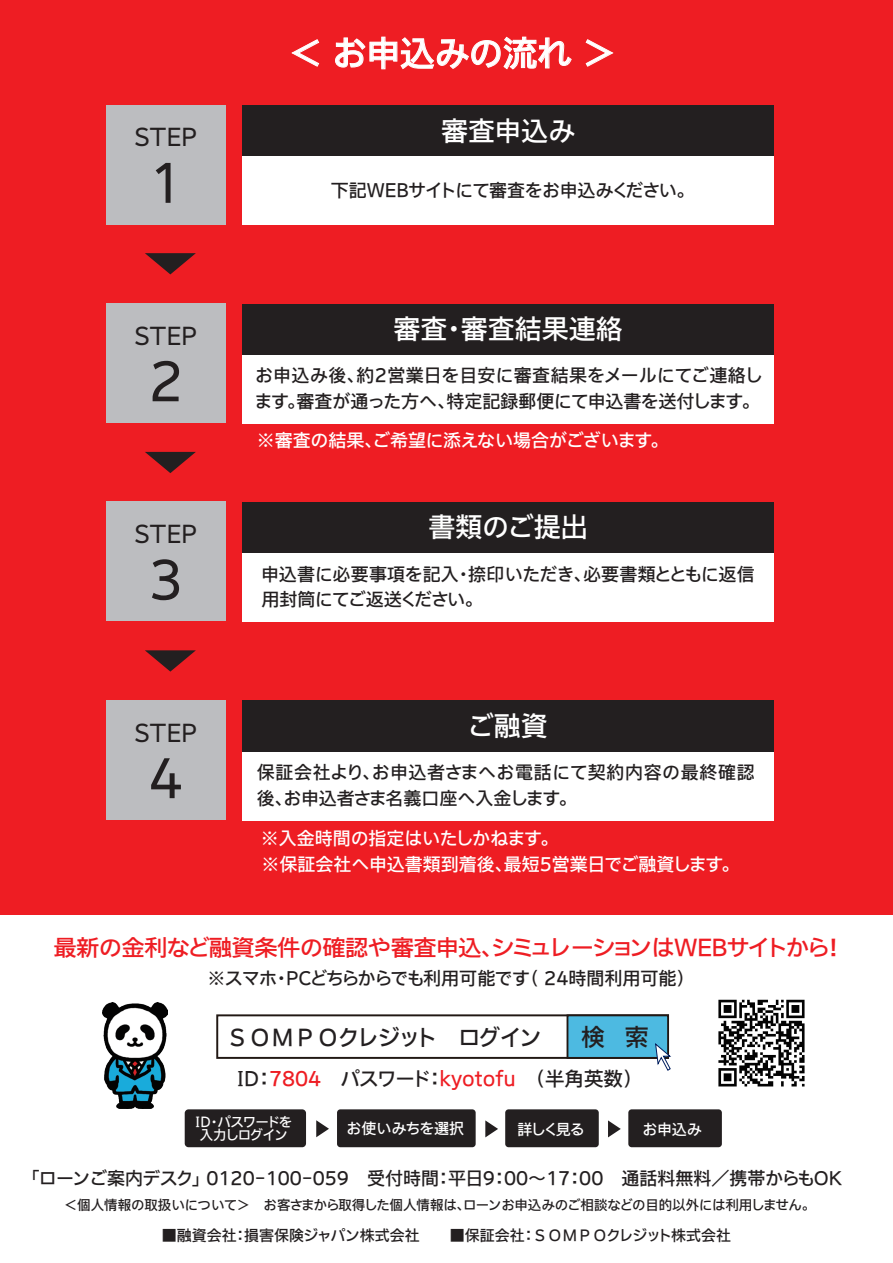
<style>
.page{position:relative;width:893px;height:1263px;background:#fff}
.page>*{position:absolute;margin:0;border:0;box-sizing:border-box;transform-origin:0 0}
.t1{font:100 52.5px "Iwa UCDA Goth Std";color:#231f20}
.t2{font:500 34.5px "Iwa UCDA Goth Std";letter-spacing:-.01em;color:#fff}
.t3{font:500 27px "Iwa UCDA Goth Std";color:#fff}
.t4{font:100 24px "Iwa UCDA Goth Std";color:#231f20}
.t5{font:500 24px "Iwa UCDA Goth Std";color:#231f20}
.t6{font:500 22.5px "Iwa UCDA Goth Std";letter-spacing:-.035em;color:#ee1d23;scale:1.04 1}
.t7{font:500 22.5px "Iwa UCDA Goth Std";letter-spacing:-.07em;color:#231f20}
.t8{font:500 19.5px "Iwa UCDA Goth Std";color:#231f20}
.t9{font:500 18px/25.5px "Iwa UCDA Goth Std";color:#231f20}
.t10{font:500 18px "Iwa UCDA Goth Std";letter-spacing:-.005em;color:#fff}
.t11{font:500 18px "Iwa UCDA Goth Std";letter-spacing:-.03em;color:#231f20}
.t12{font:500 18px "Iwa UCDA Goth Std";letter-spacing:-.035em;color:#231f20}
.t13{font:500 15px "Iwa UCDA Goth Std";color:#231f20}
.t14{font:500 15px "Iwa UCDA Goth Std";letter-spacing:-.02em;color:#fff}
.t15{font:500 15px "Iwa UCDA Goth Std";color:#fff}
.t16{font:500 13.5px "Iwa UCDA Goth Std";letter-spacing:-.01em;color:#231f20}
.t17{font:500 13.5px/13.5px "Iwa UCDA Goth Std";letter-spacing:-.09em;color:#fff;text-align:center}
.s1{color:#ee1d23}
</style>
<div class="page">
<div style="left:0;top:0;width:893px;height:914px;background:#ee1d23"></div>
<svg style="left:291px;top:39px;width:29px;height:28px"></svg>
<svg style="left:335px;top:36px;width:237px;height:34px"></svg>
<svg style="left:585px;top:39px;width:29px;height:28px"></svg>
<div style="left:106px;top:303px;width:119px;height:120px;background:#bcbdc0"></div>
<div style="left:242px;top:304px;width:532px;height:51px;background:#231f20"></div>
<div style="left:242px;top:355px;width:532px;height:68px;background:#fff"></div>
<div style="left:106px;top:105px;width:119px;height:119px;background:#bcbdc0"></div>
<svg style="left:145px;top:452px;width:51px;height:21px"></svg>
<svg style="left:145px;top:650px;width:51px;height:22px"></svg>
<svg style="left:145px;top:253px;width:51px;height:21px"></svg>
<div style="left:242px;top:106px;width:532px;height:51px;background:#231f20"></div>
<div style="left:242px;top:157px;width:532px;height:68px;background:#fff"></div>
<div style="left:106px;top:502px;width:119px;height:119px;background:#bcbdc0"></div>
<div style="left:242px;top:502px;width:532px;height:51px;background:#231f20"></div>
<div style="left:242px;top:553px;width:532px;height:68px;background:#fff"></div>
<div style="left:106px;top:700px;width:119px;height:119px;background:#bcbdc0"></div>
<div style="left:242px;top:701px;width:532px;height:51px;background:#231f20"></div>
<div style="left:242px;top:752px;width:532px;height:68px;background:#fff"></div>
<img style="left:718px;top:999px;width:87px;height:88px">
<div style="left:216px;top:1014px;width:453px;height:45px;background:#fff;border:2px solid #211814"></div>
<div style="left:567px;top:1014px;width:102px;height:45px;background:#4dbae1;border:2px solid #211814"></div>
<img style="left:102px;top:1003px;width:66px;height:106px">
<svg style="left:654px;top:1043px;width:17px;height:28px"></svg>
<svg style="left:485px;top:1120px;width:13px;height:17px"></svg>
<svg style="left:608px;top:1120px;width:13px;height:17px"></svg>
<svg style="left:316px;top:1120px;width:13px;height:17px"></svg>
<div style="left:337px;top:1109px;width:139px;height:38px;background:#231f20;border-radius:3px"></div>
<div style="left:628px;top:1109px;width:94px;height:38px;background:#231f20;border-radius:3px"></div>
<div style="left:185px;top:1109px;width:121px;height:38px;background:#231f20;border-radius:4px"></div>
<div style="left:505px;top:1109px;width:94px;height:38px;background:#231f20;border-radius:3px"></div>
<h3 class="t4" style="left:134px;top:120px;width:65px">STEP</h3>
<h1 class="t1" style="left:148px;top:145px;width:37px">1</h1>
<h3 class="t4" style="left:134px;top:318px;width:65px">STEP</h3>
<h1 class="t1" style="left:148px;top:344px;width:37px">2</h1>
<h3 class="t4" style="left:134px;top:517px;width:65px">STEP</h3>
<h1 class="t1" style="left:148px;top:542px;width:37px">3</h1>
<h3 class="t4" style="left:134px;top:715px;width:65px">STEP</h3>
<h1 class="t1" style="left:148px;top:740px;width:37px">4</h1>
<h2 class="t2" style="left:288px;top:28px;width:330px">＜ お申込みの流れ ＞</h2>
<h3 class="t3" style="left:441px;top:111px;width:135px">審査申込み</h3>
<p class="t12" style="left:331px;top:177px;width:365px">下記WEBサイトにて審査をお申込みください。</p>
<h3 class="t3" style="left:393px;top:309px;width:231px">審査・審査結果連絡</h3>
<p class="t9" style="left:254px;top:362px;width:510px">お申込み後、約2営業日を目安に審査結果をメールにてご連絡します。審査が通った方へ、特定記録郵便にて申込書を送付します。</p>
<p class="t10" style="left:257px;top:427px;width:413px">※審査の結果、ご希望に添えない場合がございます。</p>
<h3 class="t3" style="left:428px;top:507px;width:161px">書類のご提出</h3>
<p class="t9" style="left:261px;top:560px;width:495px">申込書に必要事項を記入・捺印いただき、必要書類とともに返信用封筒にてご返送ください。</p>
<h3 class="t3" style="left:467px;top:706px;width:82px">ご融資</h3>
<p class="t9" style="left:257px;top:758px;width:500px">保証会社より、お申込者さまへお電話にて契約内容の最終確認後、お申込者さま名義口座へ入金します。</p>
<p class="t10" style="left:261px;top:825px;width:299px">※入金時間の指定はいたしかねます。</p>
<p class="t10" style="left:262px;top:851px;width:480px">※保証会社へ申込書類到着後、最短5営業日でご融資します。</p>
<p class="t6" style="left:53px;top:931px;width:763px">最新の金利など融資条件の確認や審査申込、シミュレーションはWEBサイトから！</p>
<p class="t11" style="left:208px;top:965px;width:488px">※スマホ・PCどちらからでも利用可能です（ 24時間利用可能）</p>
<p class="t7" style="left:226px;top:1020px;width:317px">ＳＯＭＰＯクレジット　ログイン</p>
<h3 class="t5" style="left:581px;top:1019px;width:69px">検 索</h3>
<p class="t8" style="left:237px;top:1064px;width:407px">ID：<span class="s1">7804</span>　パスワード：<span class="s1">kyotofu</span>　（半角英数）</p>
<p class="t17" style="left:195px;top:1114px;width:99px">ID・パスワードを入力しログイン</p>
<p class="t14" style="left:517px;top:1118px;width:69px">詳しく見る</p>
<p class="t15" style="left:346px;top:1117px;width:119px">お使いみちを選択</p>
<p class="t14" style="left:643px;top:1118px;width:61px">お申込み</p>
<p class="t9" style="left:22px;top:1165px;width:821px">「ローンご案内デスク」0120-100-059　受付時間：平日9：00～17：00　通話料無料／携帯からもOK</p>
<p class="t16" style="left:64px;top:1195px;width:753px">＜個人情報の取扱いについて＞　お客さまから取得した個人情報は、ローンお申込みのご相談などの目的以外には利用しません。</p>
<p class="t13" style="left:162px;top:1224px;width:571px">■融資会社：損害保険ジャパン株式会社　　■保証会社：ＳＯＭＰＯクレジット株式会社</p>
</div>
